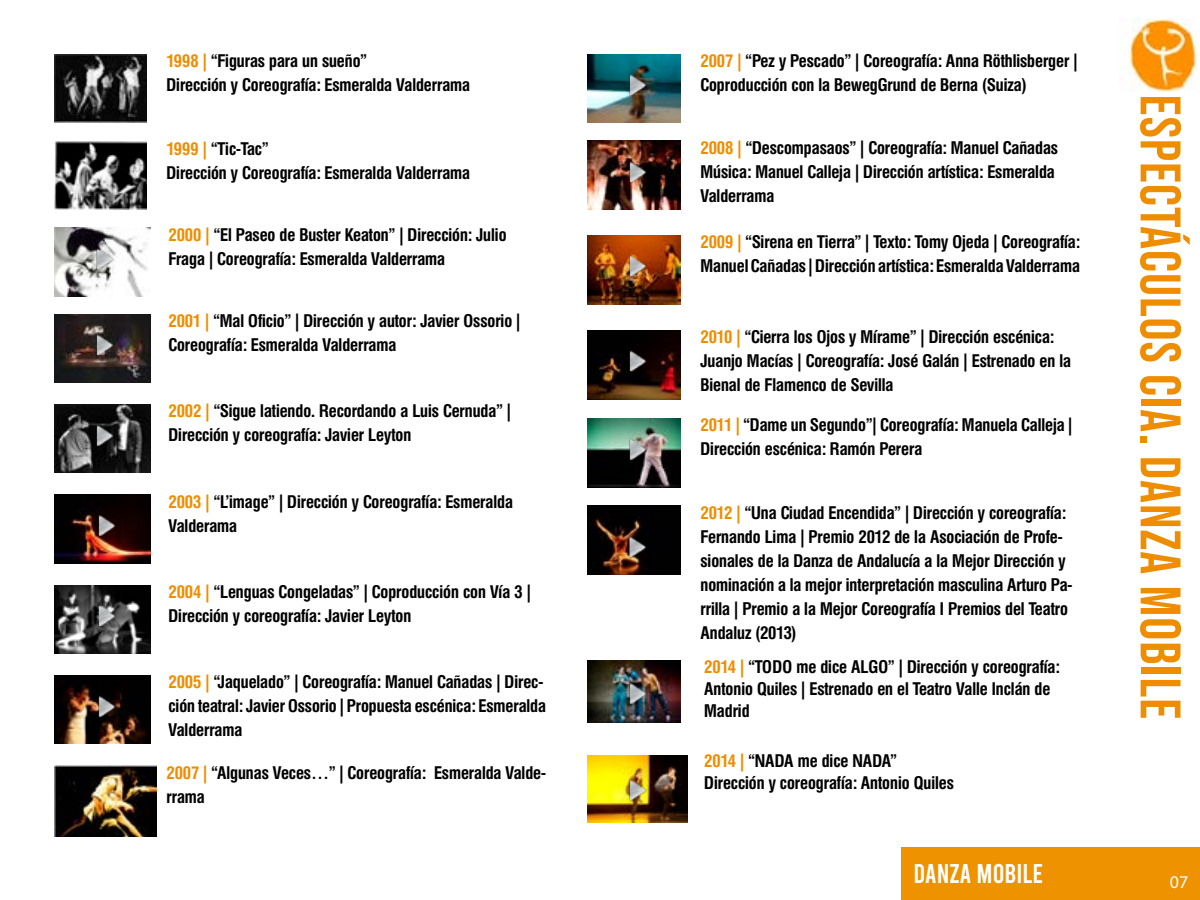
<style>
.page{position:relative;width:1200px;height:900px;background:#fff}
.page>*{position:absolute;margin:0;border:0;box-sizing:border-box;transform-origin:0 0}
.t1{font:57px "Bebas Neue";letter-spacing:.02em;color:#ef8d00}
.t2{font:27px "Bebas";color:#fff}
.t3{font:700 18px/24px "Helvetica Two BQ";color:#000}
.t4{font:18px "Myriad Pro";color:#fff}
.s1{color:#ef8d00}
</style>
<div class="page">
<div style="left:902px;top:847px;width:298px;height:53px;background:#ef9200"></div>
<img style="left:54px;top:54px;width:93px;height:69px">
<img style="left:54px;top:141px;width:93px;height:68px">
<img style="left:54px;top:228px;width:97px;height:68px">
<img style="left:84px;top:228px;width:33px;height:54px">
<img style="left:54px;top:314px;width:97px;height:69px">
<img style="left:54px;top:405px;width:97px;height:68px">
<img style="left:54px;top:495px;width:97px;height:68px">
<img style="left:54px;top:585px;width:97px;height:69px">
<img style="left:54px;top:676px;width:97px;height:68px">
<img style="left:84px;top:314px;width:33px;height:54px">
<img style="left:84px;top:405px;width:33px;height:54px">
<img style="left:86px;top:495px;width:33px;height:54px">
<img style="left:86px;top:585px;width:33px;height:54px">
<img style="left:86px;top:676px;width:33px;height:54px">
<img style="left:587px;top:54px;width:93px;height:69px">
<img style="left:617px;top:54px;width:33px;height:54px">
<img style="left:587px;top:141px;width:93px;height:68px">
<img style="left:617px;top:141px;width:33px;height:54px">
<img style="left:587px;top:236px;width:93px;height:68px">
<img style="left:617px;top:235px;width:33px;height:54px">
<img style="left:587px;top:330px;width:93px;height:69px">
<img style="left:617px;top:330px;width:33px;height:54px">
<img style="left:587px;top:419px;width:93px;height:69px">
<img style="left:617px;top:419px;width:33px;height:54px">
<img style="left:587px;top:506px;width:93px;height:69px">
<img style="left:616px;top:516px;width:34px;height:54px">
<img style="left:1126px;top:18px;width:73px;height:74px">
<img style="left:587px;top:661px;width:93px;height:61px">
<img style="left:617px;top:663px;width:33px;height:54px">
<img style="left:54px;top:766px;width:102px;height:70px">
<img style="left:587px;top:756px;width:101px;height:66px">
<img style="left:617px;top:759px;width:33px;height:59px">
<p class="t3" style="left:166px;top:49px;width:305px"><span class="s1">1998 |</span> “Figuras para un sueño”<br>Dirección y Coreografía: Esmeralda Valderrama</p>
<p class="t3" style="left:166px;top:137px;width:305px"><span class="s1">1999 |</span> “Tic-Tac”<br>Dirección y Coreografía: Esmeralda Valderrama</p>
<p class="t3" style="left:168px;top:223px;width:340px"><span class="s1">2000 |</span> “El Paseo de Buster Keaton” | Dirección: Julio<br>Fraga | Coreografía: Esmeralda Valderrama</p>
<p class="t3" style="left:168px;top:309px;width:353px"><span class="s1">2001 |</span> “Mal Oficio” | Dirección y autor: Javier Ossorio |<br>Coreografía: Esmeralda Valderrama</p>
<p class="t3" style="left:169px;top:399px;width:344px"><span class="s1">2002 |</span> “Sigue latiendo. Recordando a Luis Cernuda” |<br>Dirección y coreografía: Javier Leyton</p>
<p class="t3" style="left:169px;top:490px;width:346px"><span class="s1">2003 |</span> “L’image” | Dirección y Coreografía: Esmeralda<br>Valderama</p>
<p class="t3" style="left:169px;top:580px;width:364px"><span class="s1">2004 |</span> “Lenguas Congeladas” | Coproducción con Vía 3 |<br>Dirección y coreografía: Javier Leyton</p>
<p class="t3" style="left:169px;top:670px;width:379px"><span class="s1">2005 |</span> “Jaquelado” | Coreografía: Manuel Cañadas | Direc&shy;ción teatral: Javier Ossorio | Propuesta escénica: Esmeralda<br>Valderrama</p>
<p class="t3" style="left:166px;top:761px;width:381px"><span class="s1">2007 |</span> “Algunas Veces…” | Coreografía: Esmeralda Valde&shy;rrama</p>
<p class="t3" style="left:700px;top:49px;width:379px"><span class="s1">2007 |</span> “Pez y Pescado” | Coreografía: Anna Röthlisberger |<br>Coproducción con la BewegGrund de Berna (Suiza)</p>
<p class="t3" style="left:700px;top:136px;width:359px"><span class="s1">2008 |</span> “Descompasaos” | Coreografía: Manuel Cañadas<br>Música: Manuel Calleja | Dirección artística: Esmeralda<br>Valderrama</p>
<p class="t3" style="left:700px;top:230px;width:381px"><span class="s1">2009 |</span> “Sirena en Tierra” | Texto: Tomy Ojeda | Coreografía:<br>Manuel Cañadas | Dirección artística: Esmeralda Valderrama</p>
<p class="t3" style="left:700px;top:325px;width:372px"><span class="s1">2010 |</span> “Cierra los Ojos y Mírame” | Dirección escénica:<br>Juanjo Macías | Coreografía: José Galán | Estrenado en la<br>Bienal de Flamenco de Sevilla</p>
<p class="t3" style="left:700px;top:413px;width:373px"><span class="s1">2011 |</span> “Dame un Segundo”| Coreografía: Manuela Calleja |<br>Dirección escénica: Ramón Perera</p>
<p class="t3" style="left:700px;top:502px;width:374px"><span class="s1">2012 |</span> “Una Ciudad Encendida” | Dirección y coreografía:<br>Fernando Lima | Premio 2012 de la Asociación de Profe&shy;sionales de la Danza de Andalucía a la Mejor Dirección y nominación a la mejor interpretación masculina Arturo Pa&shy;rrilla | Premio a la Mejor Coreografía I Premios del Teatro Andaluz (2013)</p>
<p class="t3" style="left:704px;top:657px;width:357px;line-height:21.6px"><span class="s1">2014 |</span> “TODO me dice ALGO” | Dirección y coreografía:<br>Antonio Quiles | Estrenado en el Teatro Valle Inclán de<br>Madrid</p>
<p class="t3" style="left:704px;top:751px;width:251px;line-height:21.6px"><span class="s1">2014 |</span> “NADA me dice NADA”<br>Dirección y coreografía: Antonio Quiles</p>
<h2 class="t2" style="left:914px;top:860px;width:131px">DANZA MOBILE</h2>
<h1 class="t1" style="left:1193px;top:95px;width:626px;rotate:90deg">ESPECTÁCULOS CIA. DANZA MOBILE</h1>
<p class="t4" style="left:1170px;top:871px;width:20px">07</p>
</div>
